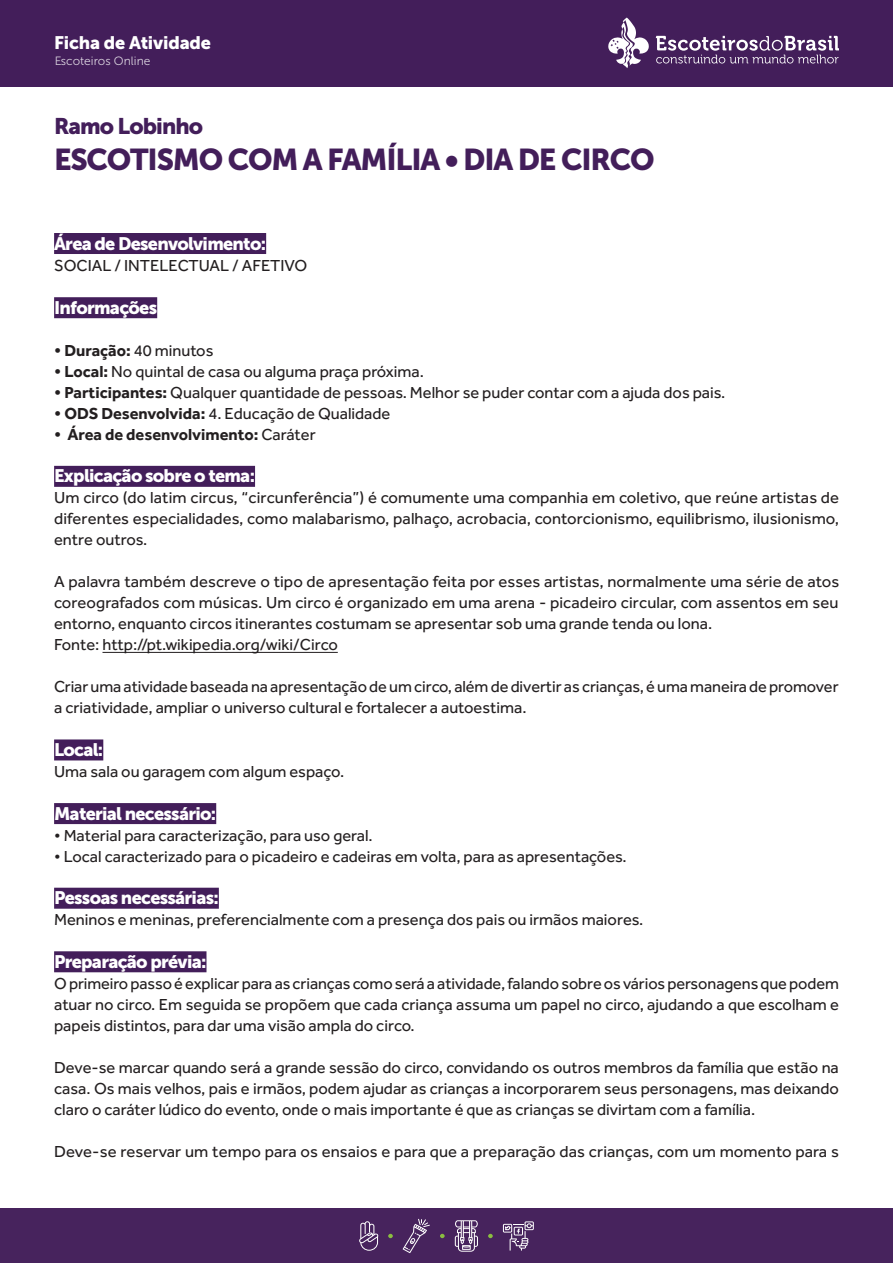
<style>
.page{position:relative;width:893px;height:1263px;background:#fff}
.page>*{position:absolute;margin:0;border:0;box-sizing:border-box;transform-origin:0 0}
.t1{font:30px "Museo Sans 900";letter-spacing:-.04em;color:#431e5a}
.t2{font:22.5px "Museo Sans 900";letter-spacing:-.04em;color:#431e5a}
.t3{font:18px "Museo Sans 900";letter-spacing:-.04em;color:#fff}
.t4{font:18px "Museo Sans 900";letter-spacing:-.01em;color:#fff}
.t5{font:16.5px/21px "Effra";color:#231f20;text-align:justify}
.t6{font:700 16.5px "Effra";color:#231f20}
.t7{font:12px "Museo Sans 300";color:#fff}
.s1{font-weight:400}
.s2{font-weight:700}
</style>
<div class="page">
<div style="left:0;top:0;width:893px;height:87px;background:#431e5a"></div>
<div style="left:0;top:1209px;width:893px;height:54px;background:#431e5a"></div>
<svg style="left:608px;top:18px;width:41px;height:50px"></svg>
<svg style="left:656px;top:36px;width:183px;height:28px"></svg>
<svg style="left:403px;top:1219px;width:27px;height:34px"></svg>
<svg style="left:359px;top:1221px;width:19px;height:30px"></svg>
<svg style="left:455px;top:1220px;width:23px;height:32px"></svg>
<svg style="left:503px;top:1221px;width:31px;height:29px"></svg>
<svg style="left:388px;top:1234px;width:5px;height:4px"></svg>
<svg style="left:440px;top:1234px;width:5px;height:4px"></svg>
<svg style="left:488px;top:1234px;width:5px;height:4px"></svg>
<div style="left:54px;top:233px;width:212px;height:21px;background:#431e5a"></div>
<div style="left:54px;top:297px;width:103px;height:21px;background:#431e5a"></div>
<div style="left:54px;top:466px;width:201px;height:21px;background:#431e5a"></div>
<hr style="left:102px;top:652px;width:236px;height:1px;background:#231f20">
<div style="left:54px;top:739px;width:49px;height:21px;background:#431e5a"></div>
<div style="left:54px;top:803px;width:162px;height:21px;background:#431e5a"></div>
<div style="left:54px;top:888px;width:165px;height:21px;background:#431e5a"></div>
<div style="left:54px;top:951px;width:152px;height:21px;background:#431e5a"></div>
<p class="t4" style="left:54px;top:33px;width:158px">Ficha de Atividade</p>
<p class="t7" style="left:54px;top:54px;width:98px">Escoteiros Online</p>
<p class="t2" style="left:54px;top:113px;width:151px">Ramo Lobinho</p>
<p class="t1" style="left:54px;top:142px;width:602px">ESCOTISMO COM A FAMÍLIA • DIA DE CIRCO</p>
<p class="t3" style="left:54px;top:233px;width:214px">Área de Desenvolvimento:</p>
<p class="t5" style="left:54px;top:254px;width:255px">SOCIAL / INTELECTUAL / AFETIVO</p>
<p class="t3" style="left:54px;top:297px;width:105px">Informações</p>
<p class="t6" style="left:54px;top:340px;width:161px">• Duração: <span class="s1">40 minutos</span></p>
<p class="t5" style="left:54px;top:360px;width:371px"><span class="s2">• Local:</span> No quintal de casa ou alguma praça próxima.</p>
<p class="t5" style="left:54px;top:381px;width:673px"><span class="s2">• Participantes:</span> Qualquer quantidade de pessoas. Melhor se puder contar com a ajuda dos pais.</p>
<p class="t5" style="left:54px;top:402px;width:338px"><span class="s2">• ODS Desenvolvida:</span> 4. Educação de Qualidade</p>
<p class="t6" style="left:54px;top:424px;width:263px">• Área de desenvolvimento: <span class="s1">Caráter</span></p>
<p class="t3" style="left:54px;top:466px;width:202px">Explicação sobre o tema:</p>
<p class="t5" style="left:54px;top:487px;width:787px">Um circo (do latim circus, “circunferência”) é comumente uma companhia em coletivo, que reúne artistas de diferentes especialidades, como malabarismo, palhaço, acrobacia, contorcionismo, equilibrismo, ilusionismo, entre outros.</p>
<p class="t5" style="left:54px;top:571px;width:787px">A palavra também descreve o tipo de apresentação feita por esses artistas, normalmente uma série de atos coreografados com músicas. Um circo é organizado em uma arena - picadeiro circular, com assentos em seu entorno, enquanto circos itinerantes costumam se apresentar sob uma grande tenda ou lona.</p>
<p class="t5" style="left:54px;top:634px;width:285px">Fonte: http://pt.wikipedia.org/wiki/Circo</p>
<p class="t5" style="left:54px;top:676px;width:786px">Criar uma atividade baseada na apresentação de um circo, além de divertir as crianças, é uma maneira de promover a criatividade, ampliar o universo cultural e fortalecer a autoestima.</p>
<p class="t3" style="left:54px;top:739px;width:51px">Local:</p>
<p class="t5" style="left:54px;top:761px;width:292px">Uma sala ou garagem com algum espaço.</p>
<p class="t3" style="left:54px;top:803px;width:164px">Material necessário:</p>
<p class="t5" style="left:54px;top:824px;width:320px">• Material para caracterização, para uso geral.</p>
<p class="t5" style="left:54px;top:845px;width:574px">• Local caracterizado para o picadeiro e cadeiras em volta, para as apresentações.</p>
<p class="t3" style="left:54px;top:888px;width:166px">Pessoas necessárias:</p>
<p class="t5" style="left:54px;top:909px;width:591px">Meninos e meninas, preferencialmente com a presença dos pais ou irmãos maiores.</p>
<p class="t3" style="left:54px;top:951px;width:154px">Preparação prévia:</p>
<p class="t5" style="left:54px;top:972px;width:786px">O primeiro passo é explicar para as crianças como será a atividade, falando sobre os vários personagens que podem atuar no circo. Em seguida se propõem que cada criança assuma um papel no circo, ajudando a que escolham e papeis distintos, para dar uma visão ampla do circo.</p>
<p class="t5" style="left:54px;top:1056px;width:786px">Deve-se marcar quando será a grande sessão do circo, convidando os outros membros da família que estão na casa. Os mais velhos, pais e irmãos, podem ajudar as crianças a incorporarem seus personagens, mas deixando claro o caráter lúdico do evento, onde o mais importante é que as crianças se divirtam com a família.</p>
<p class="t5" style="left:54px;top:1140px;width:786px">Deve-se reservar um tempo para os ensaios e para que a preparação das crianças, com um momento para s</p>
</div>
